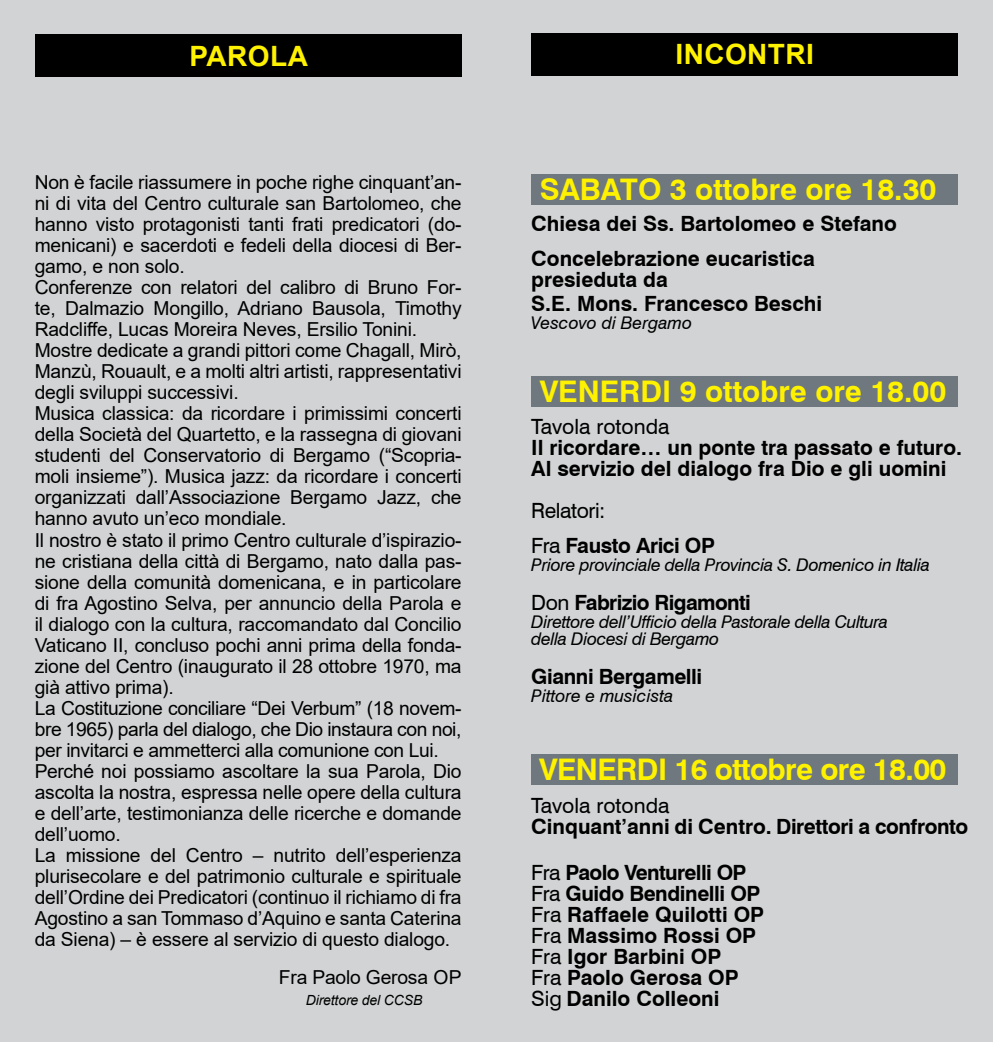
<style>
.page{position:relative;width:993px;height:1042px;background:#fff}
.page>*{position:absolute;margin:0;border:0;box-sizing:border-box;transform-origin:0 0}
.t1{font:700 29.75px "Swiss 721 BT";color:#fff200}
.t2{font:700 29.75px "Swiss 721 BT";letter-spacing:-.02em;color:#fff200}
.t3{font:700 28px "Arial";letter-spacing:.015em;color:#fff200}
.t4{font:700 21px/21px "Swiss 721 BT";color:#000}
.t5{font:700 21px/35px "Swiss 721 BT";letter-spacing:-.02em;color:#000}
.t6{font:21px "Swiss 721 BT";color:#000}
.t7{font:700 21px "Swiss 721 BT";letter-spacing:-.03em;color:#000}
.t8{font:19.25px/21px "Arial Greek";letter-spacing:-.01em;color:#000}
.t9{font:19.25px "Arial";letter-spacing:-.01em;color:#000}
.t10{font:italic 17.5px/17.5px "Swiss 721 BT";letter-spacing:-.02em;color:#000}
.t11{font:italic 17.5px "Swiss 721 BT";color:#000}
.t12{font:italic 14px "Arial";letter-spacing:-.01em;color:#000}
.s1{font-weight:400}
</style>
<div class="page">
<div style="left:0;top:0;width:992px;height:1042px;background:#d1d3d4"></div>
<div style="left:35px;top:35px;width:426px;height:42px;background:#000"></div>
<div style="left:531px;top:34px;width:426px;height:42px;background:#000"></div>
<div style="left:531px;top:174px;width:426px;height:30px;background:#6e787e"></div>
<div style="left:531px;top:377px;width:426px;height:30px;background:#6e787e"></div>
<div style="left:531px;top:754px;width:426px;height:30px;background:#6e787e"></div>
<h2 class="t3" style="left:189px;top:36px;width:39px">PAROLA</h2>
<p class="t8" style="left:35px;top:172px;width:428px">Non è facile riassumere in poche righe cinquant’an&shy;ni di vita del Centro culturale san Bartolomeo, che hanno visto protagonisti tanti frati predicatori (do&shy;menicani) e sacerdoti e fedeli della diocesi di Ber&shy;gamo, e non solo.<br>Conferenze con relatori del calibro di Bruno For&shy;te, Dalmazio Mongillo, Adriano Bausola, Timothy Radcliffe, Lucas Moreira Neves, Ersilio Tonini.<br>Mostre dedicate a grandi pittori come Chagall, Mirò, Manzù, Rouault, e a molti altri artisti, rappresentativi degli sviluppi successivi.<br>Musica classica: da ricordare i primissimi concerti della Società del Quartetto, e la rassegna di giovani studenti del Conservatorio di Bergamo (“Scopria&shy;moli insieme”). Musica jazz: da ricordare i concerti organizzati dall’Associazione Bergamo Jazz, che hanno avuto un’eco mondiale.<br>Il nostro è stato il primo Centro culturale d’ispirazio&shy;ne cristiana della città di Bergamo, nato dalla pas&shy;sione della comunità domenicana, e in particolare di fra Agostino Selva, per annuncio della Parola e il dialogo con la cultura, raccomandato dal Concilio Vaticano II, concluso pochi anni prima della fonda&shy;zione del Centro (inaugurato il 28 ottobre 1970, ma già attivo prima).<br>La Costituzione conciliare “Dei Verbum” (18 novem&shy;bre 1965) parla del dialogo, che Dio instaura con noi, per invitarci e ammetterci alla comunione con Lui.<br>Perché noi possiamo ascoltare la sua Parola, Dio ascolta la nostra, espressa nelle opere della cultura e dell’arte, testimonianza delle ricerche e domande dell’uomo.<br>La missione del Centro – nutrito dell’esperienza plurisecolare e del patrimonio culturale e spirituale dell’Ordine dei Predicatori (continuo il richiamo di fra Agostino a san Tommaso d’Aquino e santa Caterina da Siena) – è essere al servizio di questo dialogo.</p>
<p class="t9" style="left:279px;top:964px;width:182px">Fra Paolo Gerosa op</p>
<p class="t12" style="left:305px;top:991px;width:118px">Direttore del CCSB</p>
<h2 class="t3" style="left:675px;top:35px;width:136px">INCONTRI</h2>
<h1 class="t1" style="left:539px;top:171px;width:398px">SABATO 3 ottobre ore 18.30</h1>
<p class="t4" style="left:531px;top:205px;width:367px;line-height:35px">Chiesa dei Ss. Bartolomeo e Stefano<br>Concelebrazione eucaristica</p>
<p class="t4" style="left:531px;top:267px;width:292px;line-height:24.2px">presieduta da<br>S.E. Mons. Francesco Beschi</p>
<p class="t11" style="left:531px;top:312px;width:162px">Vescovo di Bergamo</p>
<h1 class="t1" style="left:539px;top:373px;width:408px">VENERDI 9 ottobre ore 18.00</h1>
<p class="t6" style="left:531px;top:413px;width:140px">Tavola rotonda</p>
<p class="t4" style="left:531px;top:436px;width:432px">Il ricordare… un ponte tra passato e futuro.<br>Al servizio del dialogo fra Dio e gli uomini</p>
<p class="t5" style="left:531px;top:493px;width:185px"><span class="s1">Relatori:<br>Fra</span> Fausto Arici op</p>
<p class="t10" style="left:531px;top:556px;width:400px">Priore provinciale della Provincia S. Domenico in Italia</p>
<p class="t7" style="left:531px;top:590px;width:221px"><span class="s1">Don</span> Fabrizio Rigamonti</p>
<p class="t10" style="left:531px;top:612px;width:358px">Direttore dell’Ufficio della Pastorale della Cultura della Diocesi di Bergamo</p>
<p class="t5" style="left:531px;top:659px;width:172px">Gianni Bergamelli</p>
<p class="t11" style="left:531px;top:685px;width:143px">Pittore e musicista</p>
<h1 class="t2" style="left:539px;top:751px;width:409px">VENERDI 16 ottobre ore 18.00</h1>
<p class="t6" style="left:531px;top:792px;width:140px">Tavola rotonda</p>
<p class="t5" style="left:531px;top:803px;width:438px;line-height:46.2px">Cinquant’anni di Centro. Direttori a confronto<br><span class="s1">Fra</span> Paolo Venturelli op</p>
<p class="t4" style="left:531px;top:883px;width:218px"><span class="s1">Fra</span> Guido Bendinelli OP<br><span class="s1">Fra</span> Raffaele Quilotti OP<br><span class="s1">Fra</span> Massimo Rossi OP<br><span class="s1">Fra</span> Igor Barbini op<br><span class="s1">Fra</span> Paolo Gerosa OP<br><span class="s1">Sig</span> Danilo Colleoni</p>
</div>
